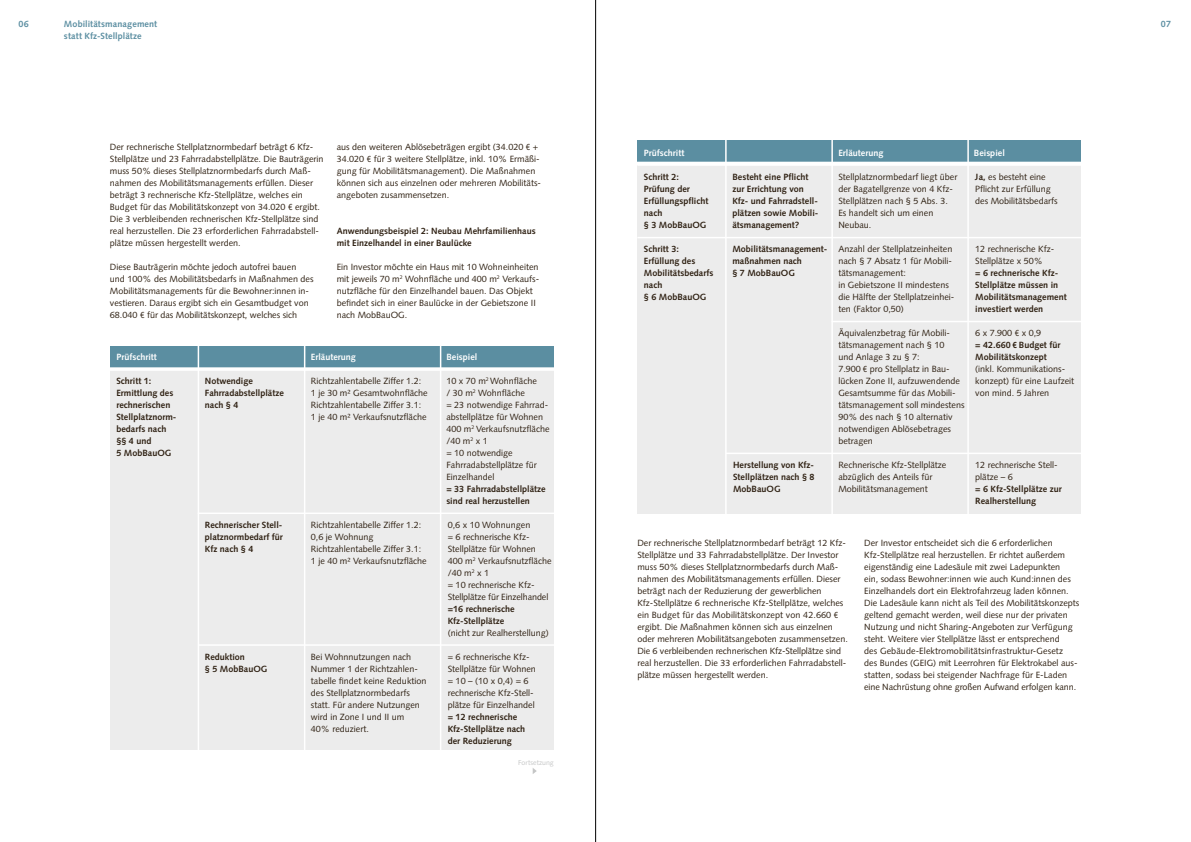
<style>
.page{position:relative;width:1191px;height:842px;background:#fff}
.page>*{position:absolute;margin:0;border:0;box-sizing:border-box;transform-origin:0 0}
.t1{font:9px/12px "Syntax";color:#2f2113}
.t2{font:700 9px/12px "Syntax";color:#2f2113}
.t3{font:700 9px "Syntax";color:#fff}
.t4{font:700 9px/12px "Syntax";letter-spacing:.01em;color:#5b8ea1}
.t5{font:7px "Syntax";color:#c5c6c6}
.s1{font-family:"Vista Sans"}
.s2{font-weight:700}
.s3{font-weight:400}
.s4{font-family:"Vista Sans";font-weight:400}
.s5{font-family:"Vista Sans Med";font-weight:400}
</style>
<div class="page">
<div style="left:637px;top:149px;width:444px;height:365px;background:#ececec"></div>
<div style="left:637px;top:140px;width:444px;height:24px;background:#5b8ea1"></div>
<hr style="left:637px;top:162px;width:445px;height:3px;background:#fff">
<hr style="left:725px;top:138px;width:1px;height:384px;background:#fff">
<hr style="left:831px;top:138px;width:2px;height:384px;background:#fff">
<hr style="left:637px;top:164px;width:444px;height:2px;background:#fff">
<hr style="left:967px;top:138px;width:2px;height:384px;background:#fff">
<hr style="left:637px;top:237px;width:444px;height:1px;background:#fff">
<hr style="left:725px;top:453px;width:360px;height:1px;background:#fff">
<hr style="left:831px;top:321px;width:259px;height:1px;background:#fff">
<div style="left:110px;top:357px;width:443px;height:393px;background:#ececec"></div>
<div style="left:110px;top:346px;width:443px;height:23px;background:#5b8ea1"></div>
<hr style="left:198px;top:345px;width:1px;height:407px;background:#fff">
<hr style="left:304px;top:345px;width:1px;height:407px;background:#fff">
<svg style="left:110px;top:367px;width:444px;height:4px;fill:#fff"></svg>
<hr style="left:198px;top:512px;width:363px;height:2px;background:#fff">
<hr style="left:198px;top:644px;width:363px;height:2px;background:#fff">
<hr style="left:440px;top:339px;width:1px;height:413px;background:#fff">
<svg style="left:533px;top:768px;width:4px;height:6px"></svg>
<hr style="left:595px;top:0;width:1px;height:842px;background:#000">
<p class="t4" style="left:19px;top:18px;width:12px">06</p>
<p class="t4" style="left:64px;top:18px;width:95px">Mobilitätsmanagement statt Kfz-Stellplätze</p>
<p class="t4" style="left:1160px;top:18px;width:12px">07</p>
<p class="t1" style="left:110px;top:141px;width:215px">Der rechnerische Stellplatznormbedarf beträgt 6 Kfz-Stellplätze und 23 Fahrradabstellplätze. Die Bauträgerin muss 50% dieses Stellplatznormbedarfs durch Maß&shy;nahmen des Mobilitätsmanagements erfüllen. Dieser beträgt 3 rechnerische Kfz-Stellplätze, welches ein Budget für das Mobilitätskonzept von 34.020 <span class="s1">€</span> ergibt.<br>Die 3 verbleibenden rechnerischen Kfz-Stellplätze sind real herzustellen. Die 23 erforderlichen Fahrradabstell&shy;plätze müssen hergestellt werden.</p>
<p class="t1" style="left:110px;top:261px;width:205px">Diese Bauträgerin möchte jedoch autofrei bauen und 100% des Mobilitätsbedarfs in Maßnahmen des Mobilitätsmanagements für die Bewohner:innen in&shy;vestieren. Daraus ergibt sich ein Gesamtbudget von 68.040 <span class="s1">€</span> für das Mobilitätskonzept, welches sich</p>
<p class="t1" style="left:337px;top:141px;width:206px">aus den weiteren Ablösebeträgen ergibt (34.020 <span class="s1">€</span> + 34.020 <span class="s1">€</span> für 3 weitere Stellplätze, inkl. 10% Ermäßi&shy;gung für Mobilitätsmanagement). Die Maßnahmen können sich aus einzelnen oder mehreren Mobilitäts&shy;angeboten zusammensetzen.</p>
<p class="t2" style="left:337px;top:225px;width:201px">Anwendungsbeispiel 2: Neubau Mehrfamilienhaus mit Einzelhandel in einer Baulücke</p>
<p class="t1" style="left:337px;top:261px;width:204px">Ein Investor möchte ein Haus mit 10 Wohneinheiten mit jeweils 70 m<sup>2</sup> Wohnfläche und 400 m<sup>2</sup> Verkaufs&shy;nutzfläche für den Einzelhandel bauen. Das Objekt befindet sich in einer Baulücke in der Gebietszone II nach MobBauOG.</p>
<p class="t3" style="left:116px;top:352px;width:42px">Prüfschritt</p>
<p class="t3" style="left:311px;top:352px;width:47px">Erläuterung</p>
<p class="t3" style="left:446px;top:352px;width:32px">Beispiel</p>
<p class="t1" style="left:311px;top:375px;width:118px">Richtzahlentabelle Ziffer 1.2:<br>1 je 30 m² Gesamtwohnfläche<br>Richtzahlentabelle Ziffer 3.1:<br>1 je 40 m² Verkaufsnutzfläche</p>
<p class="t2" style="left:116px;top:375px;width:62px">Schritt 1:<br>Ermittlung des rechnerischen<br>Stellplatznorm&shy;bedarfs nach §§ 4 und<br>5 MobBauOG</p>
<p class="t2" style="left:205px;top:375px;width:80px">Notwendige<br>Fahrradabstellplätze nach § 4</p>
<p class="t1" style="left:446px;top:375px;width:105px">10 x 70 m<sup>2</sup> Wohnfläche<br>/ 30 m<sup>2</sup> Wohnfläche<br>= 23 notwendige Fahrrad&shy;abstellplätze für Wohnen<br>400 m<sup>2</sup> Verkaufsnutzfläche /40 m<sup>2</sup> x 1<br>= 10 notwendige<br>Fahrradabstellplätze für<br>Einzelhandel</p>
<p class="t2" style="left:446px;top:483px;width:101px">= 33 Fahrradabstellplätze sind real herzustellen</p>
<p class="t1" style="left:311px;top:519px;width:117px">Richtzahlentabelle Ziffer 1.2:<br>0,6 je Wohnung<br>Richtzahlentabelle Ziffer 3.1:<br>1 je 40 m² Verkaufsnutzfläche</p>
<p class="t2" style="left:205px;top:519px;width:80px;text-align:justify">Rechnerischer Stell&shy;platznormbedarf für Kfz nach § 4</p>
<p class="t1" style="left:448px;top:519px;width:105px">0,6 x 10 Wohnungen<br>= 6 rechnerische Kfz-<br>Stellplätze für Wohnen<br>400 m<sup>2</sup> Verkaufsnutzfläche /40 m<sup>2</sup> x 1<br>= 10 rechnerische Kfz-<br>Stellplätze für Einzelhandel</p>
<p class="t2" style="left:448px;top:603px;width:68px">=16 rechnerische<br>Kfz-Stellplätze</p>
<p class="t1" style="left:448px;top:627px;width:102px">(nicht zur Realherstellung)</p>
<p class="t2" style="left:205px;top:651px;width:64px">Reduktion<br>§ 5 MobBauOG</p>
<p class="t1" style="left:311px;top:651px;width:117px">Bei Wohnnutzungen nach<br>Nummer 1 der Richtzahlen&shy;tabelle findet keine Reduktion des Stellplatznormbedarfs statt. Für andere Nutzungen wird in Zone I und II um<br>40% reduziert.</p>
<p class="t1" style="left:448px;top:651px;width:90px">= 6 rechnerische Kfz-<br>Stellplätze für Wohnen = 10 – (10 x 0,4) = 6 rechnerische Kfz-Stell&shy;plätze für Einzelhandel</p>
<p class="t2" style="left:448px;top:711px;width:79px">= 12 rechnerische<br>Kfz-Stellplätze nach der Reduzierung</p>
<p class="t5" style="left:518px;top:758px;width:37px">Fortsetzung</p>
<p class="t3" style="left:644px;top:148px;width:42px">Prüfschritt</p>
<p class="t3" style="left:838px;top:148px;width:47px">Erläuterung</p>
<p class="t3" style="left:973px;top:148px;width:32px">Beispiel</p>
<p class="t2" style="left:644px;top:171px;width:66px">Schritt 2:<br>Prüfung der<br>Erfüllungspflicht nach<br>§ 3 MobBauOG</p>
<p class="t2" style="left:732px;top:171px;width:88px">Besteht eine Pflicht zur Errichtung von<br>Kfz- und Fahrradstell&shy;plätzen sowie Mobili&shy;ätsmanagement?</p>
<p class="t1" style="left:975px;top:171px;width:84px"><span class="s2">Ja,</span> es besteht eine<br>Pflicht zur Erfüllung des Mobilitätsbedarfs</p>
<p class="t1" style="left:838px;top:171px;width:121px">Stellplatznormbedarf liegt über der Bagatellgrenze von 4 Kfz-<br>Stellplätzen nach § 5 Abs. 3.<br>Es handelt sich um einen<br>Neubau.</p>
<p class="t2" style="left:644px;top:243px;width:71px">Schritt 3:<br>Erfüllung des<br>Mobilitätsbedarfs nach<br>§ 6 MobBauOG</p>
<p class="t2" style="left:732px;top:243px;width:96px">Mobilitätsmanagement&shy;maßnahmen nach<br>§ 7 MobBauOG</p>
<p class="t2" style="left:733px;top:459px;width:83px;text-align:justify">Herstellung von Kfz-Stellplätzen nach § 8<br>MobBauOG</p>
<p class="t1" style="left:838px;top:243px;width:117px">Anzahl der Stellplatzeinheiten nach § 7 Absatz 1 für Mobili&shy;tätsmanagement:<br>in Gebietszone II mindestens die Hälfte der Stellplatzeinhei&shy;ten (Faktor 0,50)</p>
<p class="t1" style="left:838px;top:327px;width:128px">Äquivalenzbetrag für Mobili&shy;tätsmanagement nach § 10<br>und Anlage 3 zu § 7:<br>7.900 <span class="s1">€</span> pro Stellplatz in Bau&shy;lücken Zone II, aufzuwendende<br>Gesamtsumme für das Mobili&shy;tätsmanagement soll mindestens<br>90% des nach § 10 alternativ notwendigen Ablösebetrages betragen</p>
<p class="t1" style="left:838px;top:459px;width:109px">Rechnerische Kfz-Stellplätze abzüglich des Anteils für<br>Mobilitätsmanagement</p>
<p class="t1" style="left:975px;top:243px;width:80px">12 rechnerische Kfz-<br>Stellplätze x 50%</p>
<p class="t2" style="left:975px;top:267px;width:93px">= 6 rechnerische Kfz-<br>Stellplätze müssen in<br>Mobilitätsmanagement investiert werden</p>
<p class="t2" style="left:975px;top:327px;width:87px"><span class="s3">6 x 7.900</span> <span class="s4">€</span> <span class="s3">x 0,9<br></span>= 42.660 <span class="s5">€</span> Budget für<br>Mobilitätskonzept</p>
<p class="t1" style="left:975px;top:363px;width:101px">(inkl. Kommunikations&shy;konzept) für eine Laufzeit von mind. 5 Jahren</p>
<p class="t1" style="left:975px;top:459px;width:84px">12 rechnerische Stell&shy;plätze – 6</p>
<p class="t2" style="left:975px;top:483px;width:88px">= 6 Kfz-Stellplätze zur<br>Realherstellung</p>
<p class="t1" style="left:637px;top:537px;width:212px">Der rechnerische Stellplatznormbedarf beträgt 12 Kfz-Stellplätze und 33 Fahrradabstellplätze. Der Investor muss 50% dieses Stellplatznormbedarfs durch Maß&shy;nahmen des Mobilitätsmanagements erfüllen. Dieser beträgt nach der Reduzierung der gewerblichen Kfz-Stellplätze 6 rechnerische Kfz-Stellplätze, welches ein Budget für das Mobilitätskonzept von 42.660 <span class="s1">€ </span>ergibt. Die Maßnahmen können sich aus einzelnen oder mehreren Mobilitätsangeboten zusammensetzen.<br>Die 6 verbleibenden rechnerischen Kfz-Stellplätze sind real herzustellen. Die 33 erforderlichen Fahrradabstell&shy;plätze müssen hergestellt werden.</p>
<p class="t1" style="left:864px;top:537px;width:217px">Der Investor entscheidet sich die 6 erforderlichen Kfz-Stellplätze real herzustellen. Er richtet außerdem eigenständig eine Ladesäule mit zwei Ladepunkten<br>ein, sodass Bewohner:innen wie auch Kund:innen des Einzelhandels dort ein Elektrofahrzeug laden können.<br>Die Ladesäule kann nicht als Teil des Mobilitätskonzepts geltend gemacht werden, weil diese nur der privaten Nutzung und nicht Sharing-Angeboten zur Verfügung steht. Weitere vier Stellplätze lässt er entsprechend<br>des Gebäude-Elektromobilitätsinfrastruktur-Gesetz<br>des Bundes (GEIG) mit Leerrohren für Elektrokabel aus&shy;statten, sodass bei steigender Nachfrage für E-Laden eine Nachrüstung ohne großen Aufwand erfolgen kann.</p>
</div>
